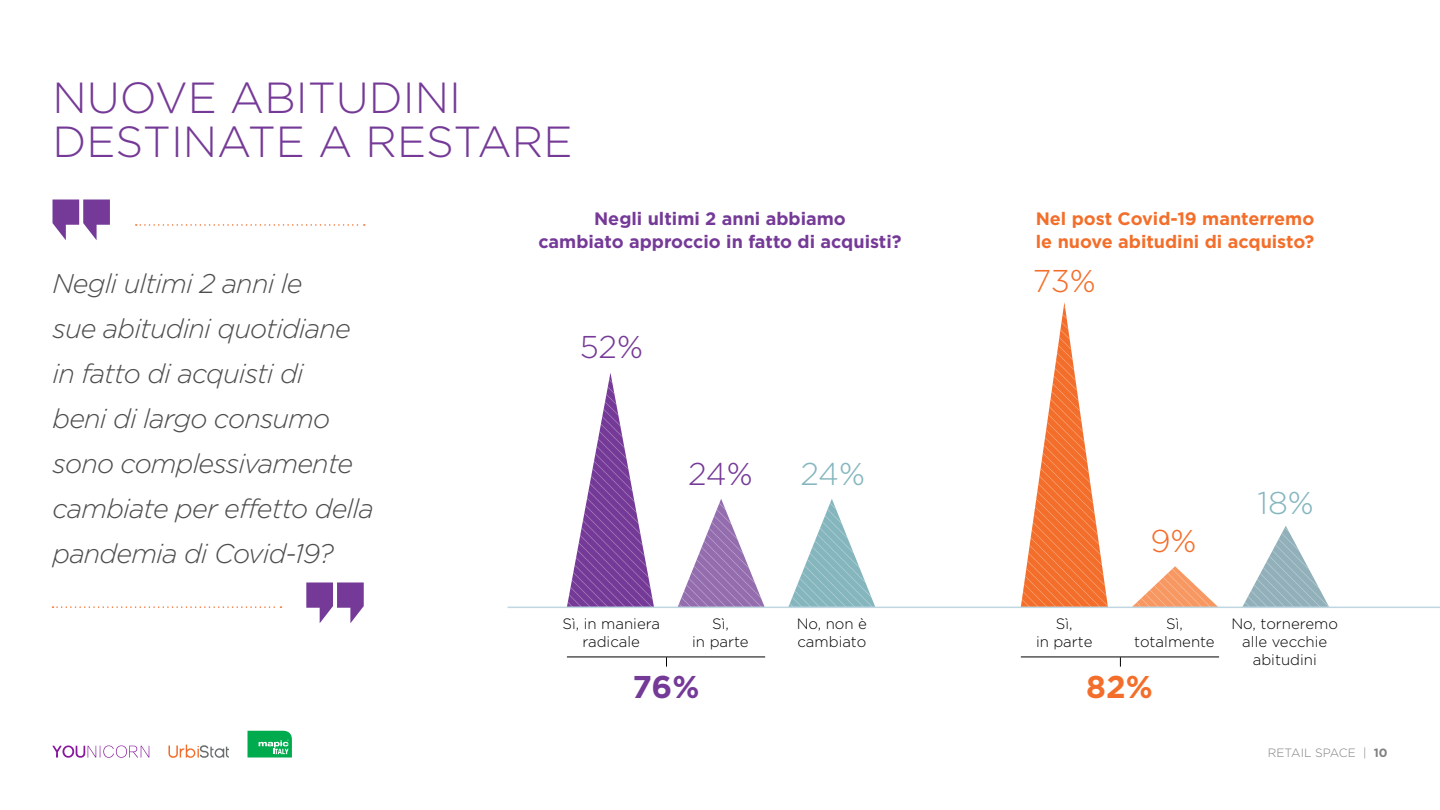
<style>
.page{position:relative;width:1440px;height:810px;background:#fff}
.page>*{position:absolute;margin:0;border:0;box-sizing:border-box;transform-origin:0 0}
.t1{font:300 43.5px "Gotham";color:#753a97}
.t2{font:300 31.5px "Gotham";color:#753a97}
.t3{font:300 31.5px "Gotham";color:#85b6be}
.t4{font:300 31.5px "Gotham";color:#f36e2a}
.t5{font:700 31.5px "Gotham";color:#f36e2a}
.t6{font:700 31.5px "Gotham";color:#753a97}
.t7{font:italic 300 27px/45px "Gotham";letter-spacing:-.03em;color:#4d4d4d}
.t8{font:700 18px "Gotham";color:#753a97}
.t9{font:700 18px "Gotham";color:#f36e2a}
.t10{font:300 15px/18px "Gotham";color:#000}
.t11{font:300 12px "Gotham";color:#808080}
.s1{font-weight:700}
</style>
<div class="page">
<svg style="left:168px;top:745px;width:61px;height:13px"></svg>
<svg style="left:53px;top:746px;width:96px;height:12px"></svg>
<svg style="left:248px;top:731px;width:44px;height:27px"></svg>
<svg style="left:53px;top:200px;width:57px;height:40px"></svg>
<svg style="left:136px;top:224px;width:229px;height:2px"></svg>
<svg style="left:306px;top:582px;width:58px;height:41px"></svg>
<svg style="left:52px;top:606px;width:229px;height:2px"></svg>
<svg style="left:1242px;top:526px;width:87px;height:81px"></svg>
<svg style="left:1132px;top:566px;width:86px;height:41px"></svg>
<svg style="left:1021px;top:302px;width:87px;height:305px"></svg>
<svg style="left:788px;top:499px;width:87px;height:108px"></svg>
<svg style="left:678px;top:499px;width:87px;height:108px"></svg>
<svg style="left:567px;top:373px;width:87px;height:234px"></svg>
<hr style="left:508px;top:607px;width:932px;height:1px;background:#bed7e1">
<hr style="left:567px;top:657px;width:198px;height:1px;background:#000">
<hr style="left:1021px;top:657px;width:198px;height:1px;background:#000">
<p class="t1" style="left:52px;top:73px;width:410px">NUOVE ABITUDINI</p>
<p class="t1" style="left:52px;top:118px;width:522px">DESTINATE A RESTARE</p>
<p class="t7" style="left:52px;top:261px;width:323px">Negli ultimi 2 anni le<br>sue abitudini quotidiane in fatto di acquisti di<br>beni di largo consumo sono complessivamente cambiate per effetto della pandemia di Covid-19?</p>
<p class="t8" style="left:594px;top:208px;width:253px">Negli ultimi 2 anni abbiamo</p>
<p class="t8" style="left:538px;top:231px;width:365px">cambiato approccio in fatto di acquisti?</p>
<p class="t2" style="left:580px;top:330px;width:65px">52%</p>
<p class="t2" style="left:688px;top:456px;width:66px">24%</p>
<p class="t3" style="left:800px;top:456px;width:66px">24%</p>
<p class="t9" style="left:1036px;top:208px;width:280px">Nel post Covid-19 manterremo</p>
<p class="t9" style="left:1036px;top:231px;width:280px">le nuove abitudini di acquisto?</p>
<p class="t4" style="left:1033px;top:264px;width:65px">73%</p>
<p class="t4" style="left:1150px;top:524px;width:48px">9%</p>
<p class="t3" style="left:1258px;top:486px;width:58px">18%</p>
<p class="t10" style="left:563px;top:615px;width:99px">Sì, in maniera</p>
<p class="t10" style="left:583px;top:633px;width:59px">radicale</p>
<p class="t10" style="left:712px;top:615px;width:18px">Sì,</p>
<p class="t10" style="left:692px;top:633px;width:58px">in parte</p>
<p class="t10" style="left:797px;top:615px;width:72px">No, non è cambiato</p>
<p class="t10" style="left:1056px;top:615px;width:18px">Sì,</p>
<p class="t10" style="left:1036px;top:633px;width:58px">in parte</p>
<p class="t10" style="left:1166px;top:615px;width:18px">Sì,</p>
<p class="t10" style="left:1134px;top:633px;width:82px">totalmente</p>
<p class="t10" style="left:1231px;top:615px;width:108px;text-align:center">No, torneremo alle vecchie abitudini</p>
<p class="t6" style="left:633px;top:668px;width:68px">76%</p>
<p class="t5" style="left:1086px;top:668px;width:68px">82%</p>
<p class="t11" style="left:1268px;top:747px;width:121px">RETAIL SPACE | <span class="s1">10</span></p>
</div>
